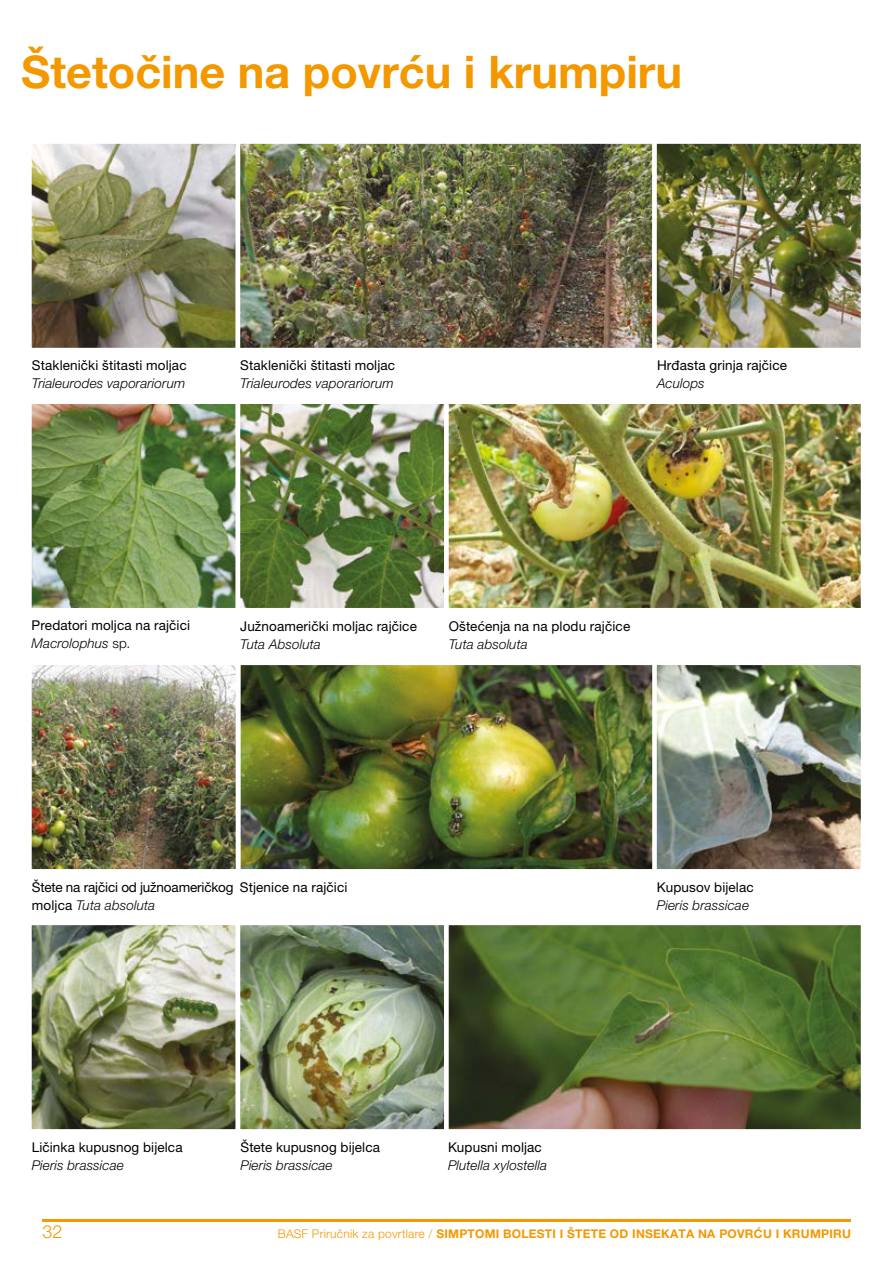
<style>
.page{position:relative;width:893px;height:1263px;background:#fff}
.page>*{position:absolute;margin:0;border:0;box-sizing:border-box;transform-origin:0 0}
.t1{font:700 45px "Helvetica Neue LT Pro";color:#f49800}
.t2{font:300 18px "Helvetica Neue LT Pro";color:#f49800}
.t3{font:13.5px/18px "Helvetica Neue LT Pro";letter-spacing:.01em;color:#000}
.t4{font:italic 300 13.5px "Helvetica Neue LT Pro";letter-spacing:.01em;color:#000}
.t5{font:13.5px/18px "Helvetica Neue LT Pro";letter-spacing:-.01em;color:#000}
.t6{font:700 12px "Helvetica Neue LT Pro";letter-spacing:.02em;color:#f49800}
.s1{font-weight:300;font-style:italic}
.s2{font-weight:300}
</style>
<div class="page">
<img style="left:33px;top:145px;width:201px;height:201px">
<div style="left:27px;top:139px;width:213px;height:213px;border:5px solid #fff"></div>
<img style="left:242px;top:145px;width:409px;height:201px">
<div style="left:236px;top:139px;width:421px;height:213px;border:5px solid #fff"></div>
<img style="left:658px;top:145px;width:201px;height:201px">
<div style="left:652px;top:139px;width:213px;height:213px;border:5px solid #fff"></div>
<img style="left:33px;top:405px;width:201px;height:201px">
<div style="left:27px;top:399px;width:213px;height:213px;border:5px solid #fff"></div>
<img style="left:242px;top:405px;width:201px;height:201px">
<div style="left:236px;top:399px;width:213px;height:213px;border:5px solid #fff"></div>
<img style="left:450px;top:405px;width:409px;height:201px">
<div style="left:444px;top:399px;width:421px;height:213px;border:5px solid #fff"></div>
<img style="left:33px;top:666px;width:201px;height:202px">
<div style="left:27px;top:660px;width:213px;height:214px;border:5px solid #fff"></div>
<img style="left:242px;top:666px;width:409px;height:202px">
<div style="left:236px;top:660px;width:421px;height:214px;border:5px solid #fff"></div>
<img style="left:658px;top:666px;width:201px;height:202px">
<div style="left:652px;top:660px;width:213px;height:214px;border:5px solid #fff"></div>
<img style="left:33px;top:926px;width:201px;height:202px">
<div style="left:27px;top:920px;width:213px;height:214px;border:5px solid #fff"></div>
<img style="left:242px;top:926px;width:201px;height:202px">
<div style="left:236px;top:920px;width:213px;height:214px;border:5px solid #fff"></div>
<svg style="left:450px;top:926px;width:409px;height:202px"></svg>
<div style="left:444px;top:920px;width:421px;height:214px;border:5px solid #fff"></div>
<hr style="left:42px;top:1219px;width:809px;height:3px;background:#f49800">
<h1 class="t1" style="left:21px;top:45px;width:662px">Štetočine na povrću i krumpiru</h1>
<p class="t3" style="left:32px;top:356px;width:156px">Staklenički štitasti moljac</p>
<p class="t4" style="left:32px;top:375px;width:155px">Trialeurodes vaporariorum</p>
<p class="t3" style="left:240px;top:356px;width:156px">Staklenički štitasti moljac</p>
<p class="t4" style="left:240px;top:375px;width:155px">Trialeurodes vaporariorum</p>
<p class="t3" style="left:657px;top:356px;width:132px">Hrđasta grinja rajčice</p>
<p class="t4" style="left:657px;top:375px;width:49px">Aculops</p>
<p class="t3" style="left:32px;top:616px;width:160px">Predatori moljca na rajčici<br><span class="s1">Macrolophus</span> <span class="s2">sp.</span></p>
<p class="t3" style="left:240px;top:617px;width:178px">Južnoamerički moljac rajčice</p>
<p class="t4" style="left:240px;top:636px;width:82px">Tuta Absoluta</p>
<p class="t3" style="left:449px;top:617px;width:183px">Oštećenja na na plodu rajčice</p>
<p class="t4" style="left:449px;top:636px;width:81px">Tuta absoluta</p>
<p class="t5" style="left:32px;top:878px;width:203px">Štete na rajčici od južnoameričkog moljca <span class="s1">Tuta absoluta</span></p>
<p class="t3" style="left:240px;top:878px;width:109px">Stjenice na rajčici</p>
<p class="t3" style="left:657px;top:878px;width:98px">Kupusov bijelac</p>
<p class="t4" style="left:657px;top:897px;width:94px">Pieris brassicae</p>
<p class="t3" style="left:32px;top:1138px;width:152px">Ličinka kupusnog bijelca</p>
<p class="t4" style="left:32px;top:1157px;width:94px">Pieris brassicae</p>
<p class="t3" style="left:240px;top:1138px;width:141px">Štete kupusnog bijelca</p>
<p class="t4" style="left:240px;top:1157px;width:94px">Pieris brassicae</p>
<p class="t3" style="left:448px;top:1138px;width:95px">Kupusni moljac</p>
<p class="t4" style="left:448px;top:1157px;width:101px">Plutella xylostella</p>
<h2 class="t2" style="left:43px;top:1221px;width:22px">32</h2>
<p class="t6" style="left:278px;top:1227px;width:575px"><span class="s2">BASF Priručnik za povrtlare /</span> SIMPTOMI BOLESTI I ŠTETE OD INSEKATA NA POVRĆU I KRUMPIRU</p>
</div>
